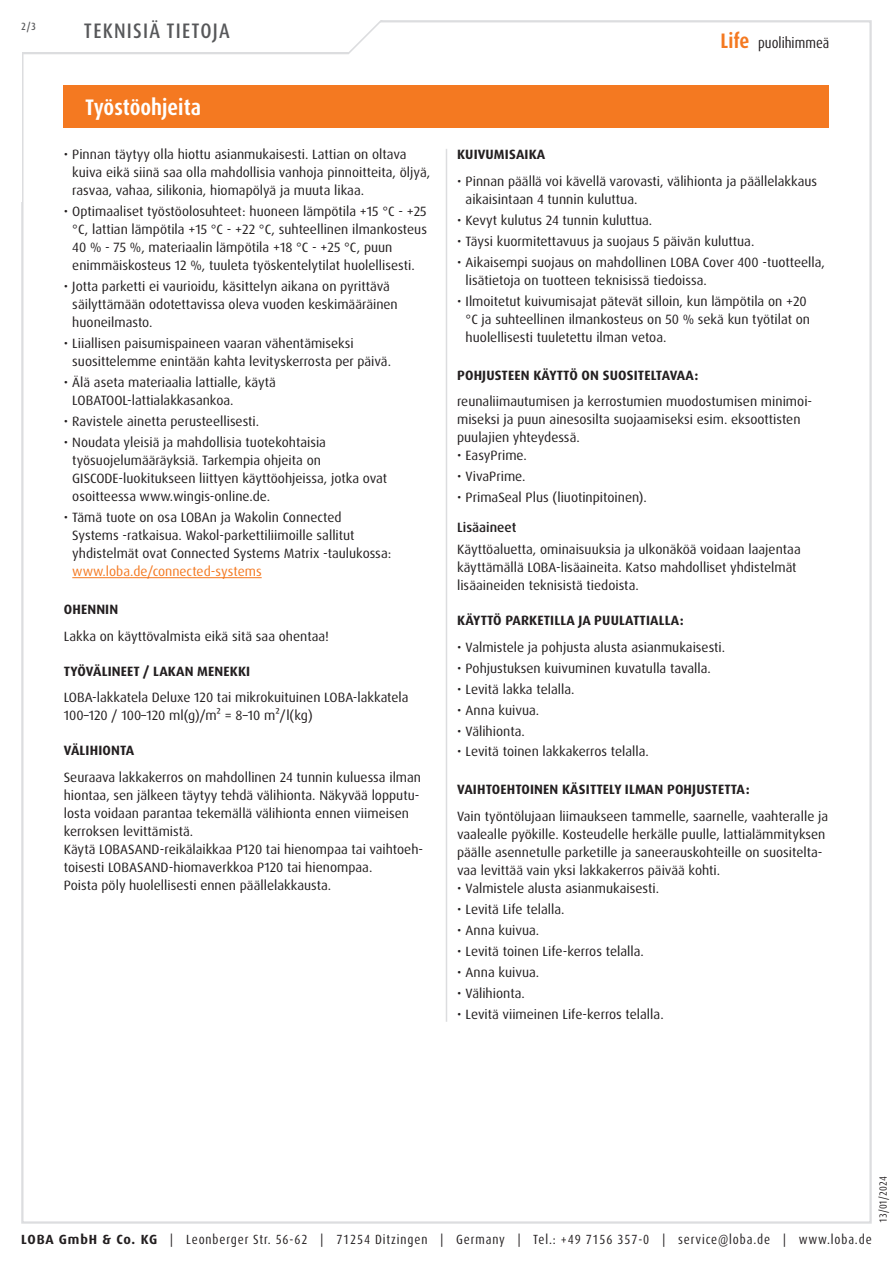
<style>
.page{position:relative;width:893px;height:1263px;background:#fff}
.page>*{position:absolute;margin:0;border:0;box-sizing:border-box;transform-origin:0 0}
.Abschnitt{font:700 condensed 22.5px "Dax Pro";color:#fff}
.t1{font:500 condensed 21px "Dax Pro";letter-spacing:.06em;color:#57585a}
.t2{font:condensed 15px "Dax Pro";color:#231f20}
.Text{font:13.5px/18px "Dax Pro";color:#231f20}
.t3{font:700 13.5px "Dax Pro";letter-spacing:.01em;color:#231f20}
.t4{font:500 13.5px "Dax Pro";color:#231f20}
.t5{font:condensed 13.35px "Dax Pro";letter-spacing:.065em;color:#231f20}
.t6{font:condensed 10.5px "Dax Pro";color:#231f20}
.t7{font:500 condensed 10.5px "Dax Pro";color:#57585a}
.s1{color:#f47921}
.s2{font-weight:700;font-size:21px;color:#f47921}
.s3{font-weight:700;font-stretch:normal}
</style>
<div class="page">
<svg style="left:22px;top:20px;width:410px;height:35px"></svg>
<div style="left:64px;top:85px;width:765px;height:43px;background:#f47921"></div>
<hr style="left:72px;top:577px;width:190px;height:1px;background:#f47921">
<hr style="left:446px;top:149px;width:1px;height:873px;background:#dcdddf">
<p class="t7" style="left:21px;top:19px;width:16px">2/3</p>
<h2 class="t1" style="left:84px;top:17px;width:147px">TEKNISIÄ TIETOJA</h2>
<p class="Abschnitt" style="left:85px;top:93px;width:118px">Työstöohjeita</p>
<p class="Text" style="left:72px;top:146px;width:359px;text-indent:-9px">• Pinnan täytyy olla hiottu asianmukaisesti. Lattian on oltava kuiva eikä siinä saa olla mahdollisia vanhoja pinnoitteita, öljyä, rasvaa, vahaa, silikonia, hiomapölyä ja muuta likaa.</p>
<p class="Text" style="left:72px;top:203px;width:356px;text-indent:-9px">• Optimaaliset työstöolosuhteet: huoneen lämpötila +15 °C - +25 °C, lattian lämpötila +15 °C - +22 °C, suhteellinen ilmankosteus 40 % - 75 %, materiaalin lämpötila +18 °C - +25 °C, puun enimmäiskosteus 12 %, tuuleta työskentelytilat huolellisesti.</p>
<p class="Text" style="left:72px;top:278px;width:327px;text-indent:-9px">• Jotta parketti ei vaurioidu, käsittelyn aikana on pyrittävä säilyttämään odotettavissa oleva vuoden keskimääräinen huoneilmasto.</p>
<p class="Text" style="left:72px;top:335px;width:320px;text-indent:-9px">• Liiallisen paisumispaineen vaaran vähentämiseksi suosittelemme enintään kahta levityskerrosta per päivä.</p>
<p class="Text" style="left:72px;top:374px;width:205px;text-indent:-9px">• Älä aseta materiaalia lattialle, käytä<br>LOBATOOL-lattialakkasankoa.</p>
<p class="Text" style="left:64px;top:413px;width:197px">• Ravistele ainetta perusteellisesti.</p>
<p class="Text" style="left:72px;top:434px;width:316px;text-indent:-9px">• Noudata yleisiä ja mahdollisia tuotekohtaisia työsuojelumääräyksiä. Tarkempia ohjeita on GISCODE-luokitukseen liittyen käyttöohjeissa, jotka ovat osoitteessa www.wingis-online.de.</p>
<p class="Text" style="left:72px;top:509px;width:320px;text-indent:-9px">• Tämä tuote on osa LOBAn ja Wakolin Connected Systems -ratkaisua. Wakol-parkettiliimoille sallitut yhdistelmät ovat Connected Systems Matrix -taulukossa: <span class="s1">www.loba.de/connected-systems</span></p>
<p class="t3" style="left:64px;top:601px;width:56px">OHENNIN</p>
<p class="Text" style="left:64px;top:627px;width:267px">Lakka on käyttövalmista eikä sitä saa ohentaa!</p>
<p class="t3" style="left:64px;top:662px;width:188px">TYÖVÄLINEET / LAKAN MENEKKI</p>
<p class="Text" style="left:64px;top:689px;width:346px">LOBA-lakkatela Deluxe 120 tai mikrokuituinen LOBA-lakkatela<br>100–120 / 100–120 ml(g)/m² = 8–10 m²/l(kg)</p>
<p class="t3" style="left:64px;top:742px;width:72px">VÄLIHIONTA</p>
<p class="Text" style="left:64px;top:768px;width:359px">Seuraava lakkakerros on mahdollinen 24 tunnin kuluessa ilman hiontaa, sen jälkeen täytyy tehdä välihionta. Näkyvää lopputu&shy;losta voidaan parantaa tekemällä välihionta ennen viimeisen kerroksen levittämistä.</p>
<p class="Text" style="left:64px;top:840px;width:361px">Käytä LOBASAND-reikälaikkaa P120 tai hienompaa tai vaihtoeh&shy;toisesti LOBASAND-hiomaverkkoa P120 tai hienompaa.</p>
<p class="Text" style="left:64px;top:876px;width:269px">Poista pöly huolellisesti ennen päällelakkausta.</p>
<p class="t2" style="left:720px;top:34px;width:110px"><span class="s2">Life</span> puolihimmeä</p>
<p class="t3" style="left:457px;top:146px;width:90px">KUIVUMISAIKA</p>
<p class="Text" style="left:466px;top:172px;width:353px;text-indent:-9px">• Pinnan päällä voi kävellä varovasti, välihionta ja päällelakkaus aikaisintaan 4 tunnin kuluttua.</p>
<p class="Text" style="left:457px;top:211px;width:197px">• Kevyt kulutus 24 tunnin kuluttua.</p>
<p class="Text" style="left:457px;top:232px;width:299px">• Täysi kuormitettavuus ja suojaus 5 päivän kuluttua.</p>
<p class="Text" style="left:466px;top:253px;width:361px;text-indent:-9px">• Aikaisempi suojaus on mahdollinen LOBA Cover 400 -tuotteella, lisätietoja on tuotteen teknisissä tiedoissa.</p>
<p class="Text" style="left:466px;top:292px;width:346px;text-indent:-9px">• Ilmoitetut kuivumisajat pätevät silloin, kun lämpötila on +20 °C ja suhteellinen ilmankosteus on 50 % sekä kun työtilat on huolellisesti tuuletettu ilman vetoa.</p>
<p class="t3" style="left:457px;top:366px;width:243px">POHJUSTEEN KÄYTTÖ ON SUOSITELTAVAA:</p>
<p class="Text" style="left:457px;top:393px;width:357px">reunaliimautumisen ja kerrostumien muodostumisen minimoi&shy;miseksi ja puun ainesosilta suojaamiseksi esim. eksoottisten puulajien yhteydessä.</p>
<p class="Text" style="left:457px;top:447px;width:71px">• EasyPrime.</p>
<p class="Text" style="left:457px;top:468px;width:70px">• VivaPrime.</p>
<p class="Text" style="left:457px;top:489px;width:191px">• PrimaSeal Plus (liuotinpitoinen).</p>
<p class="t4" style="left:457px;top:518px;width:61px">Lisäaineet</p>
<p class="Text" style="left:457px;top:540px;width:345px">Käyttöaluetta, ominaisuuksia ja ulkonäköä voidaan laajentaa käyttämällä LOBA-lisäaineita. Katso mahdolliset yhdistelmät lisäaineiden teknisistä tiedoista.</p>
<p class="t3" style="left:457px;top:612px;width:228px">KÄYTTÖ PARKETILLA JA PUULATTIALLA:</p>
<p class="Text" style="left:457px;top:638px;width:270px">• Valmistele ja pohjusta alusta asianmukaisesti.</p>
<p class="Text" style="left:457px;top:659px;width:255px">• Pohjustuksen kuivuminen kuvatulla tavalla.</p>
<p class="Text" style="left:457px;top:680px;width:119px">• Levitä lakka telalla.</p>
<p class="Text" style="left:457px;top:701px;width:84px">• Anna kuivua.</p>
<p class="Text" style="left:457px;top:722px;width:69px">• Välihionta.</p>
<p class="Text" style="left:457px;top:743px;width:193px">• Levitä toinen lakkakerros telalla.</p>
<p class="t3" style="left:457px;top:781px;width:294px">VAIHTOEHTOINEN KÄSITTELY ILMAN POHJUSTETTA:</p>
<p class="Text" style="left:457px;top:807px;width:373px">Vain työntölujaan liimaukseen tammelle, saarnelle, vaahteralle ja vaalealle pyökille. Kosteudelle herkälle puulle, lattialämmityksen päälle asennetulle parketille ja saneerauskohteille on suositelta&shy;vaa levittää vain yksi lakkakerros päivää kohti.</p>
<p class="Text" style="left:457px;top:879px;width:204px">• Valmistele alusta asianmukaisesti.</p>
<p class="Text" style="left:457px;top:900px;width:109px">• Levitä Life telalla.</p>
<p class="Text" style="left:457px;top:921px;width:84px">• Anna kuivua.</p>
<p class="Text" style="left:457px;top:942px;width:188px">• Levitä toinen Life-kerros telalla.</p>
<p class="Text" style="left:457px;top:963px;width:84px">• Anna kuivua.</p>
<p class="Text" style="left:457px;top:984px;width:69px">• Välihionta.</p>
<p class="Text" style="left:457px;top:1005px;width:208px">• Levitä viimeinen Life-kerros telalla.</p>
<p class="t6" style="left:876px;top:1222px;width:48px;rotate:-90deg">13/01/2024</p>
<p class="t5" style="left:21px;top:1230px;width:852px"><span class="s3">LOBA GmbH &amp; Co. KG</span> | Leonberger Str. 56-62 | 71254 Ditzingen | Germany | Tel.: +49 7156 357-0 | service@loba.de | www.loba.de</p>
</div>
